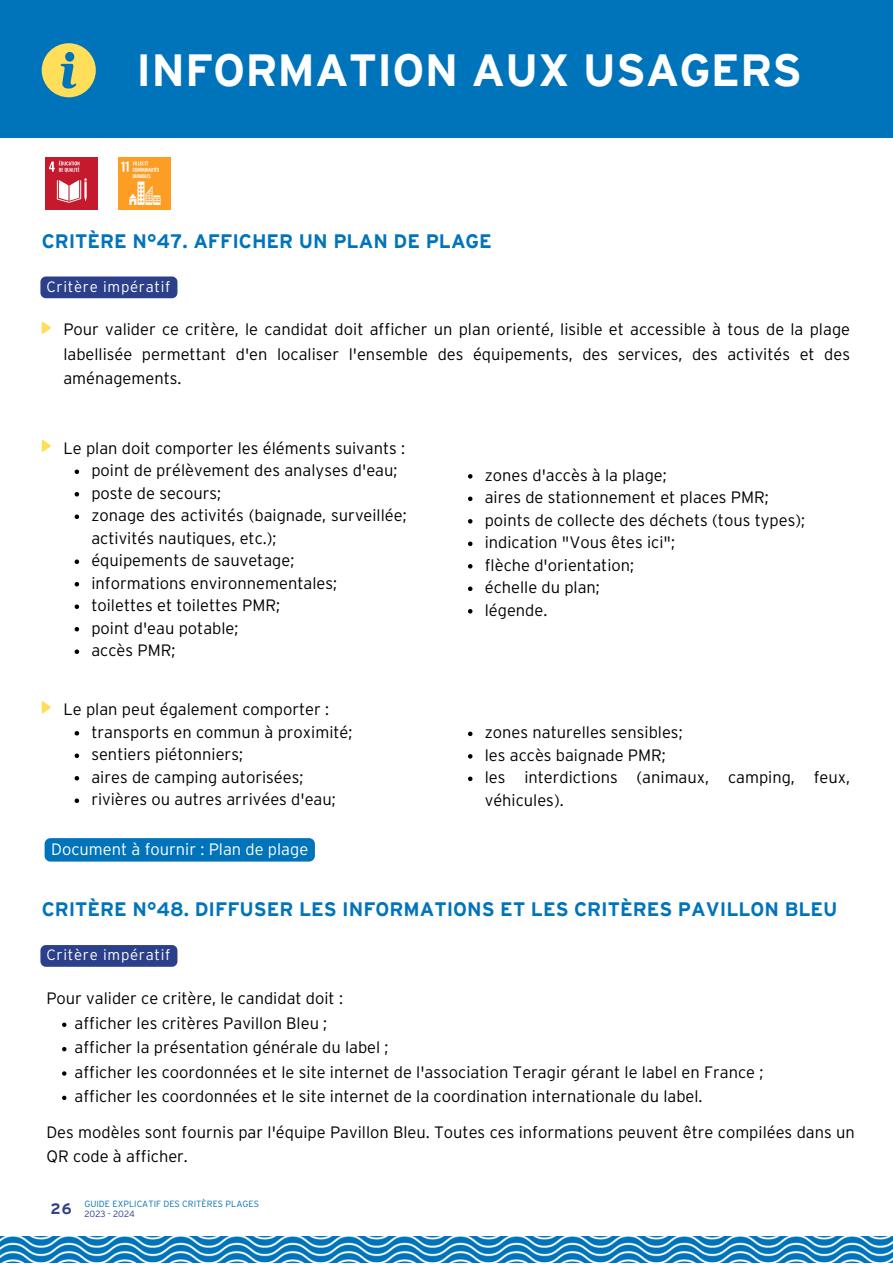
<style>
.page{position:relative;width:893px;height:1264px;background:#fff}
.page>*{position:absolute;margin:0;border:0;box-sizing:border-box;transform-origin:0 0}
.t1{font:700 45px "Interstate";color:#fff}
.t2{font:700 19.5px "Interstate";color:#0074ba}
.t3{font:300 16.5px/24.3px "Interstate";color:#000}
.t4{font:300 16.5px "Interstate";color:#fff}
.t5{font:300 15px "Interstate";letter-spacing:.045em;color:#fff}
.t6{font:700 15px "Interstate";color:#2b3f8a}
.t7{font:300 9px "Interstate";color:#0074ba}
.t8{font:300 9px "Interstate";color:#2b3f8a}
</style>
<div class="page">
<div style="left:0;top:0;width:892px;height:138px;background:#0074ba"></div>
<img style="left:0;top:1236px;width:892px;height:26px">
<div style="left:42px;top:43px;width:54px;height:54px;background:#ffde59;border-radius:50%"></div>
<svg style="left:61px;top:64px;width:15px;height:25px"></svg>
<div style="left:65px;top:52px;width:9px;height:10px;background:#0074ba;border-radius:50%"></div>
<svg style="left:42px;top:321px;width:9px;height:13px"></svg>
<svg style="left:42px;top:439px;width:9px;height:13px"></svg>
<svg style="left:42px;top:701px;width:9px;height:12px"></svg>
<img style="left:46px;top:158px;width:52px;height:51px">
<img style="left:119px;top:158px;width:51px;height:51px">
<svg style="left:62px;top:1022px;width:4px;height:4px"></svg>
<svg style="left:62px;top:1047px;width:4px;height:4px"></svg>
<svg style="left:62px;top:1071px;width:4px;height:4px"></svg>
<svg style="left:62px;top:1095px;width:4px;height:5px"></svg>
<svg style="left:75px;top:469px;width:4px;height:5px"></svg>
<svg style="left:75px;top:492px;width:4px;height:4px"></svg>
<svg style="left:75px;top:514px;width:4px;height:5px"></svg>
<svg style="left:75px;top:559px;width:4px;height:5px"></svg>
<svg style="left:75px;top:582px;width:4px;height:4px"></svg>
<svg style="left:75px;top:604px;width:4px;height:5px"></svg>
<svg style="left:75px;top:627px;width:4px;height:4px"></svg>
<svg style="left:75px;top:649px;width:4px;height:5px"></svg>
<svg style="left:468px;top:474px;width:4px;height:4px"></svg>
<svg style="left:468px;top:496px;width:4px;height:5px"></svg>
<svg style="left:468px;top:519px;width:4px;height:4px"></svg>
<svg style="left:468px;top:541px;width:4px;height:5px"></svg>
<svg style="left:468px;top:564px;width:4px;height:4px"></svg>
<svg style="left:468px;top:586px;width:4px;height:5px"></svg>
<svg style="left:468px;top:609px;width:4px;height:4px"></svg>
<svg style="left:75px;top:731px;width:4px;height:4px"></svg>
<svg style="left:75px;top:753px;width:4px;height:5px"></svg>
<svg style="left:75px;top:776px;width:4px;height:4px"></svg>
<svg style="left:75px;top:798px;width:4px;height:5px"></svg>
<svg style="left:468px;top:731px;width:4px;height:5px"></svg>
<svg style="left:468px;top:754px;width:4px;height:4px"></svg>
<svg style="left:468px;top:776px;width:4px;height:5px"></svg>
<div style="left:45px;top:838px;width:270px;height:23px;background:#0074ba;border-radius:6px"></div>
<div style="left:40px;top:276px;width:137px;height:22px;background:#2b3f8a;border-radius:5px"></div>
<div style="left:40px;top:945px;width:137px;height:21px;background:#2b3f8a;border-radius:5px"></div>
<p class="t1" style="left:136px;top:45px;width:667px">INFORMATION AUX USAGERS</p>
<p class="t2" style="left:42px;top:230px;width:451px">CRITÈRE N°47. AFFICHER UN PLAN DE PLAGE</p>
<p class="t5" style="left:46px;top:280px;width:126px">Critère impératif</p>
<p class="t3" style="left:63px;top:318px;width:788px;text-align:justify">Pour valider ce critère, le candidat doit afficher un plan orienté, lisible et accessible à tous de la plage labellisée permettant d'en localiser l'ensemble des équipements, des services, des activités et des aménagements.</p>
<p class="t3" style="left:63px;top:436px;width:343px">Le plan doit comporter les éléments suivants :</p>
<p class="t3" style="left:91px;top:459px;width:307px">point de prélèvement des analyses d'eau;</p>
<p class="t3" style="left:91px;top:481px;width:131px">poste de secours;</p>
<p class="t3" style="left:91px;top:505px;width:317px;line-height:22.5px">zonage des activités (baignade, surveillée; activités nautiques, etc.);</p>
<p class="t3" style="left:91px;top:549px;width:204px">équipements de sauvetage;</p>
<p class="t3" style="left:91px;top:571px;width:247px">informations environnementales;</p>
<p class="t3" style="left:91px;top:594px;width:190px">toilettes et toilettes PMR;</p>
<p class="t3" style="left:91px;top:616px;width:149px">point d'eau potable;</p>
<p class="t3" style="left:91px;top:639px;width:85px">accès PMR;</p>
<p class="t3" style="left:63px;top:698px;width:267px">Le plan peut également comporter :</p>
<p class="t3" style="left:91px;top:720px;width:262px">transports en commun à proximité;</p>
<p class="t3" style="left:91px;top:743px;width:153px">sentiers piétonniers;</p>
<p class="t3" style="left:91px;top:765px;width:213px">aires de camping autorisées;</p>
<p class="t3" style="left:91px;top:788px;width:246px">rivières ou autres arrivées d'eau;</p>
<p class="t4" style="left:51px;top:841px;width:258px">Document à fournir : Plan de plage</p>
<p class="t3" style="left:484px;top:463px;width:183px">zones d'accès à la plage;</p>
<p class="t3" style="left:484px;top:486px;width:285px">aires de stationnement et places PMR;</p>
<p class="t3" style="left:484px;top:508px;width:322px">points de collecte des déchets (tous types);</p>
<p class="t3" style="left:484px;top:531px;width:192px">indication "Vous êtes ici";</p>
<p class="t3" style="left:484px;top:553px;width:151px">flèche d'orientation;</p>
<p class="t3" style="left:484px;top:576px;width:117px">échelle du plan;</p>
<p class="t3" style="left:484px;top:598px;width:64px">légende.</p>
<p class="t3" style="left:484px;top:721px;width:199px">zones naturelles sensibles;</p>
<p class="t3" style="left:484px;top:743px;width:182px">les accès baignade PMR;</p>
<p class="t3" style="left:484px;top:767px;width:367px;line-height:22.5px">les interdictions (animaux, camping, feux, véhicules).</p>
<p class="t2" style="left:42px;top:898px;width:797px">CRITÈRE N°48. DIFFUSER LES INFORMATIONS ET LES CRITÈRES PAVILLON BLEU</p>
<p class="t5" style="left:46px;top:948px;width:126px">Critère impératif</p>
<p class="t3" style="left:46px;top:987px;width:298px">Pour valider ce critère, le candidat doit :</p>
<p class="t3" style="left:74px;top:1011px;width:254px">afficher les critères Pavillon Bleu ;</p>
<p class="t3" style="left:74px;top:1036px;width:315px">afficher la présentation générale du label ;</p>
<p class="t3" style="left:74px;top:1060px;width:690px">afficher les coordonnées et le site internet de l'association Teragir gérant le label en France ;</p>
<p class="t3" style="left:74px;top:1084px;width:629px">afficher les coordonnées et le site internet de la coordination internationale du label.</p>
<p class="t3" style="left:46px;top:1120px;width:809px">Des modèles sont fournis par l'équipe Pavillon Bleu. Toutes ces informations peuvent être compilées dans un<br>QR code à afficher.</p>
<p class="t7" style="left:84px;top:1199px;width:176px">GUIDE EXPLICATIF DES CRITÈRES PLAGES</p>
<p class="t6" style="left:50px;top:1200px;width:23px">26</p>
<p class="t8" style="left:84px;top:1209px;width:52px">2023 - 2024</p>
</div>
